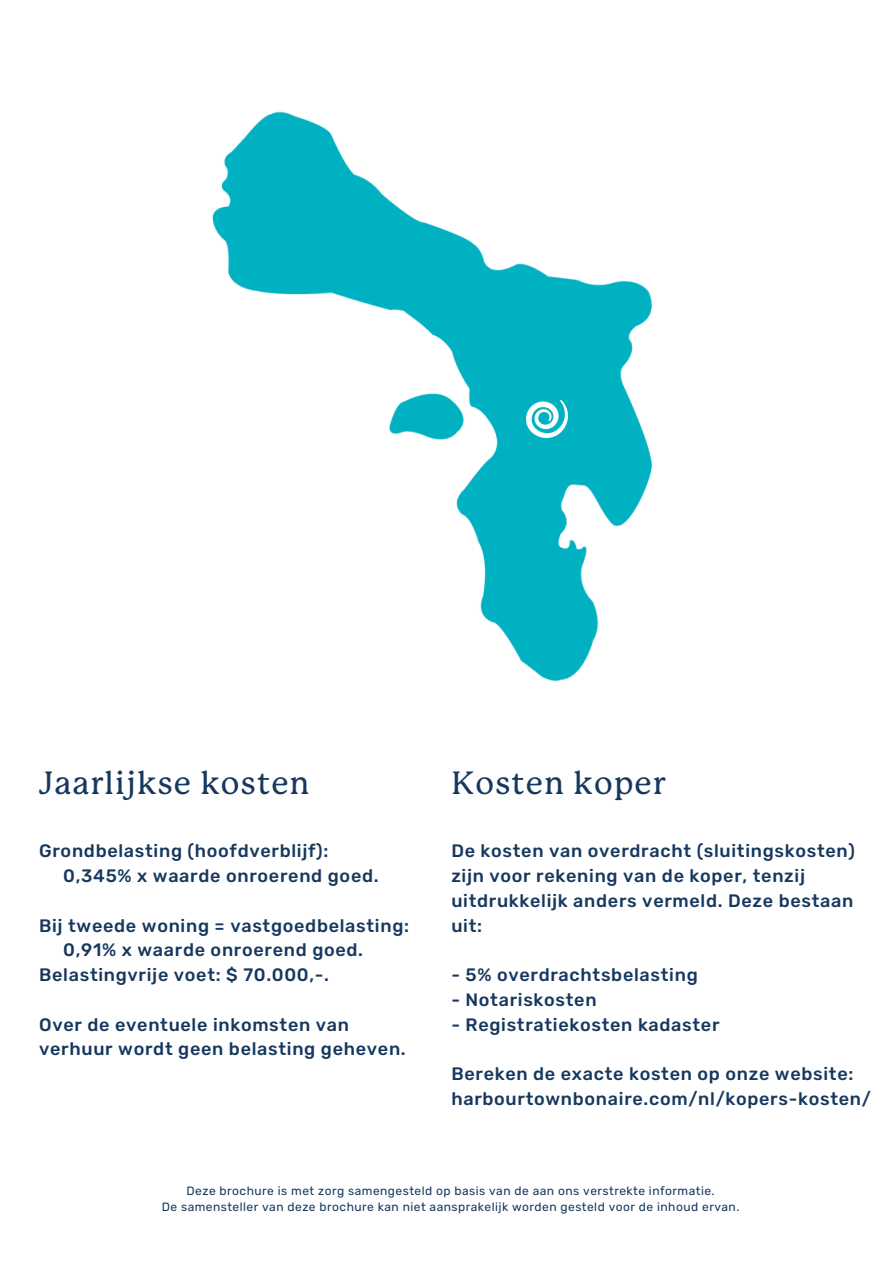
<style>
.page{position:relative;width:893px;height:1264px;background:#fff}
.page>*{position:absolute;margin:0;border:0;box-sizing:border-box;transform-origin:0 0}
.t1{font:500 31.5px "P22 Mackinac Pro";letter-spacing:.04em;color:#16385e}
.t2{font:500 18px/24.8px "Rubik";letter-spacing:.04em;color:#16385e}
.t3{font:12px "Rubik";letter-spacing:.04em;color:#16385e}
</style>
<div class="page">
<img style="left:212px;top:111px;width:440px;height:571px">
<img style="left:527px;top:401px;width:40px;height:37px">
<h2 class="t1" style="left:39px;top:769px;width:272px">Jaarlijkse kosten</h2>
<h2 class="t1" style="left:451px;top:769px;width:216px">Kosten koper</h2>
<h2 class="t2" style="left:63px;top:838px;width:317px;text-indent:-24px">Grondbelasting (hoofdverblijf):<br>0,345% x waarde onroerend goed.</h2>
<h2 class="t2" style="left:39px;top:913px;width:371px">Bij tweede woning = vastgoedbelasting:</h2>
<h2 class="t2" style="left:63px;top:937px;width:301px">0,91% x waarde onroerend goed.</h2>
<h2 class="t2" style="left:39px;top:962px;width:291px">Belastingvrije voet: $ 70.000,-.</h2>
<p class="t2" style="left:39px;top:1012px;width:368px">Over de eventuele inkomsten van verhuur wordt geen belasting geheven.</p>
<p class="t2" style="left:451px;top:838px;width:405px">De kosten van overdracht (sluitingskosten) zijn voor rekening van de koper, tenzij uitdrukkelijk anders vermeld. Deze bestaan uit:</p>
<h1 class="t2" style="left:451px;top:962px;width:248px">- 5% overdrachtsbelasting</h1>
<h1 class="t2" style="left:451px;top:987px;width:147px">- Notariskosten</h1>
<h1 class="t2" style="left:451px;top:1012px;width:270px">- Registratiekosten kadaster</h1>
<h1 class="t2" style="left:451px;top:1061px;width:421px">Bereken de exacte kosten op onze website: harbourtownbonaire.com/nl/kopers-kosten/</h1>
<h2 class="t3" style="left:186px;top:1183px;width:529px">Deze brochure is met zorg samengesteld op basis van de aan ons verstrekte informatie.</h2>
<h2 class="t3" style="left:162px;top:1199px;width:579px">De samensteller van deze brochure kan niet aansprakelijk worden gesteld voor de inhoud ervan.</h2>
</div>
